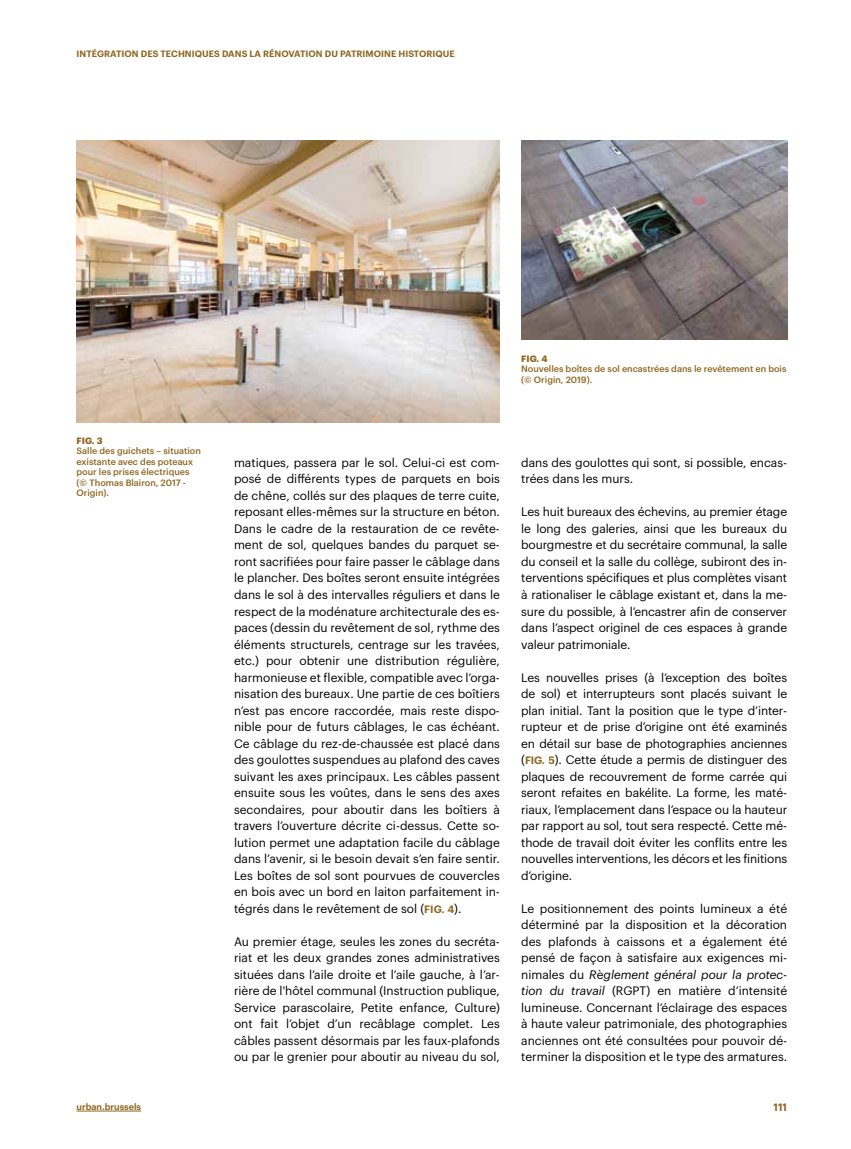
<style>
.page{position:relative;width:851px;height:1149px;background:#fff}
.page>*{position:absolute;margin:0;border:0;box-sizing:border-box;transform-origin:0 0}
.t1{font:12px/16.5px "Graphik";color:#000;text-align:justify}
.t2{font:600 10.5px "Graphik";color:#8e661e}
.t3{font:500 9px/10.5px "Graphik";color:#8e661e}
.t4{font:600 9px "Graphik";letter-spacing:.005em;color:#8e661e}
.t5{font:700 9px "Graphik";letter-spacing:.005em;color:#8e661e}
.s1{font-weight:600;font-size:10.5px;color:#8e661e}
.s2{font-style:italic}
</style>
<div class="page">
<img style="left:77px;top:140px;width:423px;height:282px">
<img style="left:521px;top:140px;width:266px;height:200px">
<hr style="left:77px;top:1110px;width:64px;height:1px;background:#8e661e">
<p class="t4" style="left:77px;top:47px;width:380px">INTÉGRATION DES TECHNIQUES DANS LA RÉNOVATION DU PATRIMOINE HISTORIQUE</p>
<p class="t5" style="left:77px;top:433px;width:28px">FIG. 3</p>
<p class="t3" style="left:77px;top:444px;width:126px">Salle des guichets – situation existante avec des poteaux pour les prises électriques (© Thomas Blairon, 2017 -<br>Origin).</p>
<p class="t5" style="left:521px;top:351px;width:28px">FIG. 4</p>
<p class="t3" style="left:521px;top:363px;width:267px">Nouvelles boîtes de sol encastrées dans le revêtement en bois (© Origin, 2019).</p>
<p class="t1" style="left:234px;top:453px;width:267px">matiques, passera par le sol. Celui-ci est com&shy;posé de différents types de parquets en bois de chêne, collés sur des plaques de terre cuite, reposant elles-mêmes sur la structure en béton.<br>Dans le cadre de la restauration de ce revête&shy;ment de sol, quelques bandes du parquet se&shy;ront sacrifiées pour faire passer le câblage dans le plancher. Des boîtes seront ensuite intégrées dans le sol à des intervalles réguliers et dans le respect de la modénature architecturale des es&shy;paces (dessin du revêtement de sol, rythme des éléments structurels, centrage sur les travées, etc.) pour obtenir une distribution régulière, harmonieuse et flexible, compatible avec l’orga&shy;nisation des bureaux. Une partie de ces boîtiers n’est pas encore raccordée, mais reste dispo&shy;nible pour de futurs câblages, le cas échéant.<br>Ce câblage du rez-de-chaussée est placé dans des goulottes suspendues au plafond des caves suivant les axes principaux. Les câbles passent ensuite sous les voûtes, dans le sens des axes secondaires, pour aboutir dans les boîtiers à travers l’ouverture décrite ci-dessus. Cette so&shy;lution permet une adaptation facile du câblage dans l’avenir, si le besoin devait s’en faire sentir.<br>Les boîtes de sol sont pourvues de couvercles en bois avec un bord en laiton parfaitement in&shy;tégrés dans le revêtement de sol (<span class="s1">FIG. 4</span>).</p>
<p class="t1" style="left:234px;top:931px;width:267px">Au premier étage, seules les zones du secréta&shy;riat et les deux grandes zones administratives situées dans l’aile droite et l’aile gauche, à l’ar&shy;rière de l'hôtel communal (Instruction publique, Service parascolaire, Petite enfance, Culture) ont fait l’objet d’un recâblage complet. Les câbles passent désormais par les faux-plafonds ou par le grenier pour aboutir au niveau du sol,</p>
<p class="t1" style="left:521px;top:453px;width:267px">dans des goulottes qui sont, si possible, encas&shy;trées dans les murs.</p>
<p class="t1" style="left:521px;top:502px;width:267px">Les huit bureaux des échevins, au premier étage le long des galeries, ainsi que les bureaux du bourgmestre et du secrétaire communal, la salle du conseil et la salle du collège, subiront des in&shy;terventions spécifiques et plus complètes visant à rationaliser le câblage existant et, dans la me&shy;sure du possible, à l’encastrer afin de conserver dans l’aspect originel de ces espaces à grande valeur patrimoniale.</p>
<p class="t1" style="left:521px;top:667px;width:267px">Les nouvelles prises (à l’exception des boîtes de sol) et interrupteurs sont placés suivant le plan initial. Tant la position que le type d’inter&shy;rupteur et de prise d’origine ont été examinés en détail sur base de photographies anciennes (<span class="s1">FIG. 5</span>). Cette étude a permis de distinguer des plaques de recouvrement de forme carrée qui seront refaites en bakélite. La forme, les maté&shy;riaux, l’emplacement dans l’espace ou la hauteur par rapport au sol, tout sera respecté. Cette mé&shy;thode de travail doit éviter les conflits entre les nouvelles interventions, les décors et les finitions d’origine.</p>
<p class="t1" style="left:521px;top:898px;width:267px">Le positionnement des points lumineux a été déterminé par la disposition et la décoration des plafonds à caissons et a également été pensé de façon à satisfaire aux exigences mi&shy;nimales du <span class="s2">R</span>è<span class="s2">glement général pour la protec&shy;tion du travail</span> (RGPT) en matière d’intensité lumineuse. Concernant l’éclairage des espaces à haute valeur patrimoniale, des photographies anciennes ont été consultées pour pouvoir dé&shy;terminer la disposition et le type des armatures.</p>
<p class="t4" style="left:77px;top:1099px;width:66px">urban.brussels</p>
<p class="t2" style="left:773px;top:1098px;width:15px">111</p>
</div>
